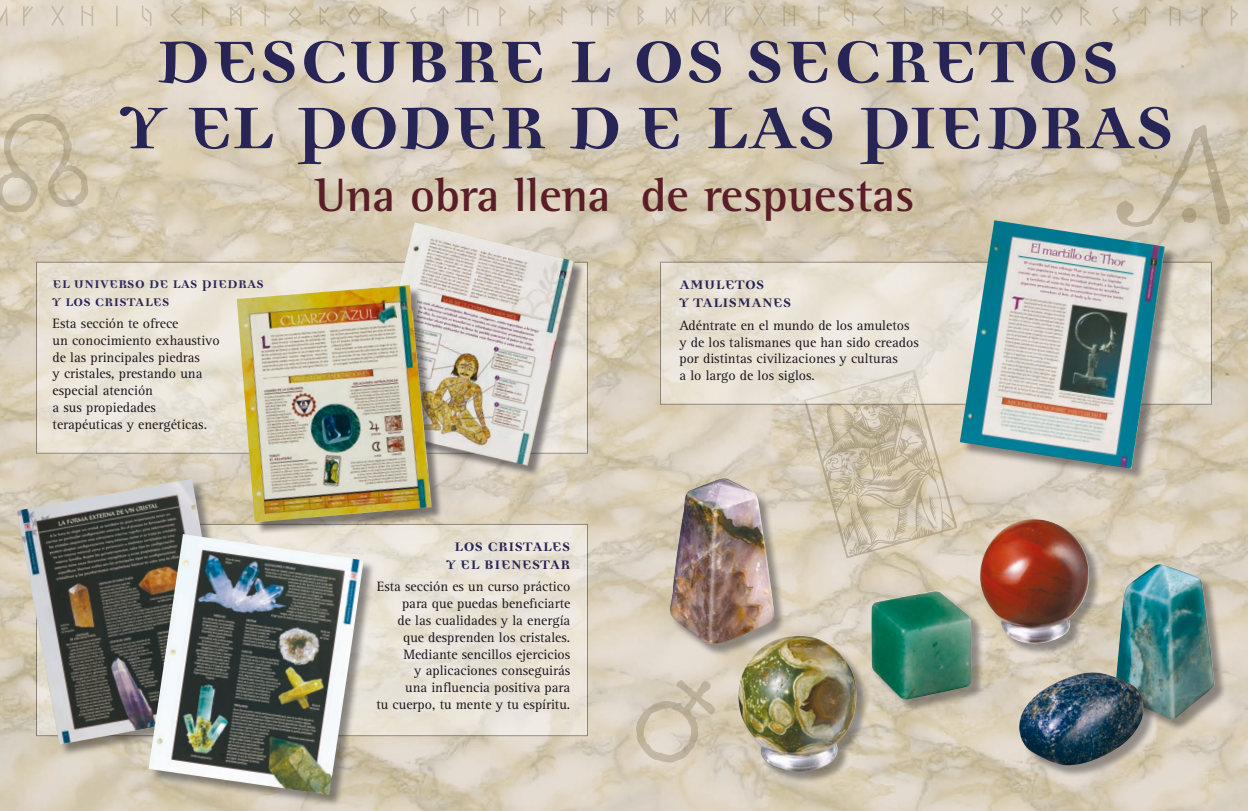
<style>
.page{position:relative;width:1248px;height:811px;background:#fff}
.page>*{position:absolute;margin:0;border:0;box-sizing:border-box;transform-origin:0 0}
.t1{font:700 95px "Democratica";letter-spacing:-.02em;color:#272456}
.t2{font:700 95px "Democratica";color:#272456}
.t3{font:700 48px "Rotis Semi Serif";color:#5b1d27}
.t4{font:700 20px/18px "Democratica";color:#272456}
.t5{font:700 18px "Democratica";color:#272456}
.t6{font:14px/16.8px "Rotis Serif";color:#1a171c}
</style>
<div class="page">
<img style="left:0;top:0;width:1247px;height:811px">
<svg style="left:803px;top:405px;width:154px;height:153px"></svg>
<svg style="left:38px;top:264px;width:326px;height:188px;fill:#e9e3d6"></svg>
<svg style="left:662px;top:264px;width:297px;height:139px;fill:#e9e3d6"></svg>
<svg style="left:400px;top:526px;width:186px;height:208px;fill:#e9e3d7"></svg>
<svg style="left:607px;top:6px;width:8px;height:20px"></svg>
<svg style="left:637px;top:6px;width:7px;height:20px"></svg>
<svg style="left:665px;top:6px;width:10px;height:20px"></svg>
<svg style="left:691px;top:6px;width:18px;height:20px"></svg>
<svg style="left:724px;top:6px;width:11px;height:20px"></svg>
<svg style="left:753px;top:6px;width:13px;height:20px"></svg>
<svg style="left:783px;top:6px;width:12px;height:20px"></svg>
<svg style="left:817px;top:6px;width:2px;height:20px"></svg>
<svg style="left:843px;top:6px;width:10px;height:20px"></svg>
<svg style="left:872px;top:6px;width:12px;height:20px"></svg>
<svg style="left:903px;top:6px;width:9px;height:20px"></svg>
<svg style="left:931px;top:6px;width:12px;height:20px"></svg>
<svg style="left:961px;top:6px;width:11px;height:20px"></svg>
<svg style="left:990px;top:6px;width:13px;height:20px"></svg>
<svg style="left:1021px;top:6px;width:10px;height:20px"></svg>
<svg style="left:1049px;top:6px;width:13px;height:20px"></svg>
<svg style="left:1079px;top:6px;width:12px;height:20px"></svg>
<svg style="left:1111px;top:6px;width:8px;height:19px"></svg>
<svg style="left:1139px;top:6px;width:11px;height:20px"></svg>
<svg style="left:1169px;top:6px;width:11px;height:20px"></svg>
<svg style="left:1200px;top:6px;width:8px;height:20px"></svg>
<svg style="left:1230px;top:6px;width:8px;height:20px"></svg>
<svg style="left:0;top:6px;width:8px;height:20px"></svg>
<svg style="left:23px;top:6px;width:10px;height:20px"></svg>
<svg style="left:51px;top:6px;width:13px;height:20px"></svg>
<svg style="left:81px;top:6px;width:12px;height:20px"></svg>
<svg style="left:116px;top:6px;width:2px;height:20px"></svg>
<svg style="left:142px;top:6px;width:10px;height:20px"></svg>
<svg style="left:170px;top:6px;width:12px;height:20px"></svg>
<svg style="left:202px;top:6px;width:8px;height:20px"></svg>
<svg style="left:230px;top:6px;width:12px;height:20px"></svg>
<svg style="left:260px;top:6px;width:10px;height:20px"></svg>
<svg style="left:288px;top:6px;width:13px;height:20px"></svg>
<svg style="left:319px;top:6px;width:11px;height:20px"></svg>
<svg style="left:347px;top:6px;width:14px;height:20px"></svg>
<svg style="left:378px;top:6px;width:12px;height:20px"></svg>
<svg style="left:410px;top:6px;width:7px;height:19px"></svg>
<svg style="left:437px;top:6px;width:12px;height:20px"></svg>
<svg style="left:467px;top:6px;width:11px;height:20px"></svg>
<svg style="left:499px;top:6px;width:7px;height:20px"></svg>
<svg style="left:528px;top:6px;width:8px;height:20px"></svg>
<svg style="left:556px;top:6px;width:11px;height:20px"></svg>
<svg style="left:586px;top:6px;width:11px;height:20px"></svg>
<svg style="left:1116px;top:125px;width:113px;height:102px"></svg>
<svg style="left:0;top:113px;width:89px;height:100px"></svg>
<svg style="left:636px;top:680px;width:80px;height:82px"></svg>
<div style="left:366px;top:224px;width:250px;height:288px;background:#1a171c;opacity:.5"></div>
<img style="left:364px;top:222px;width:210px;height:244px">
<div style="left:238px;top:286px;width:259px;height:303px;background:#1a171c;opacity:.5"></div>
<img style="left:237px;top:285px;width:195px;height:237px">
<div style="left:17px;top:479px;width:267px;height:311px;background:#1a171c;opacity:.45"></div>
<img style="left:17px;top:479px;width:215px;height:265px">
<div style="left:149px;top:535px;width:251px;height:276px;background:#1a171c;opacity:.45"></div>
<img style="left:148px;top:534px;width:215px;height:261px">
<div style="left:960px;top:221px;width:265px;height:308px;background:#1a171c;opacity:.45"></div>
<img style="left:959px;top:220px;width:205px;height:249px">
<div style="left:671px;top:480px;width:137px;height:200px;background:#1a171c;opacity:.4"></div>
<img style="left:669px;top:478px;width:105px;height:167px">
<div style="left:981px;top:520px;width:150px;height:185px;background:#1a171c;opacity:.4"></div>
<img style="left:977px;top:519px;width:115px;height:125px">
<div style="left:739px;top:637px;width:150px;height:174px;background:#1a171c;opacity:.4"></div>
<img style="left:734px;top:635px;width:127px;height:138px">
<div style="left:1116px;top:565px;width:131px;height:213px;background:#1a171c;opacity:.4"></div>
<img style="left:1114px;top:564px;width:101px;height:155px">
<div style="left:1020px;top:673px;width:169px;height:138px;background:#1a171c;opacity:.4"></div>
<img style="left:1014px;top:672px;width:130px;height:95px">
<div style="left:872px;top:592px;width:150px;height:158px;background:#1a171c;opacity:.4"></div>
<img style="left:871px;top:590px;width:101px;height:110px">
<h1 class="t2" style="left:155px;top:12px;width:966px">DESCUBRE L OS SECRETOs</h1>
<h1 class="t1" style="left:120px;top:78px;width:1055px">Y EL PODER D E LAS PIEDRAS</h1>
<h2 class="t3" style="left:315px;top:166px;width:601px">Una obra llena de respuestas</h2>
<p class="t5" style="left:53px;top:274px;width:31px">El universo</p>
<p class="t5" style="left:149px;top:274px;width:63px">delas piedras</p>
<p class="t5" style="left:53px;top:292px;width:52px">ylos cristales</p>
<p class="t6" style="left:53px;top:315px;width:169px">Esta sección te ofrece<br>un conocimiento exhaustivo de las principales piedras<br>y cristales, prestando una especial atención<br>a sus propiedades terapéuticas y energéticas.</p>
<h3 class="t4" style="left:446px;top:538px;width:51px;text-align:center">Los cristales yel bienestar</h3>
<p class="t6" style="left:376px;top:579px;width:195px;text-align:right">Esta sección es un curso práctico para que puedas beneficiarte<br>de las cualidades y la energía que desprenden los cristales.<br>Mediante sencillos ejercicios<br>y aplicaciones conseguirás<br>una influencia positiva para<br>tu cuerpo, tu mente y tu espíritu.</p>
<h3 class="t4" style="left:679px;top:276px;width:25px">Amuletos ytalismanes</h3>
<p class="t6" style="left:679px;top:317px;width:241px">Adéntrate en el mundo de los amuletos y de los talismanes que han sido creados por distintas civilizaciones y culturas<br>a lo largo de los siglos.</p>
</div>
